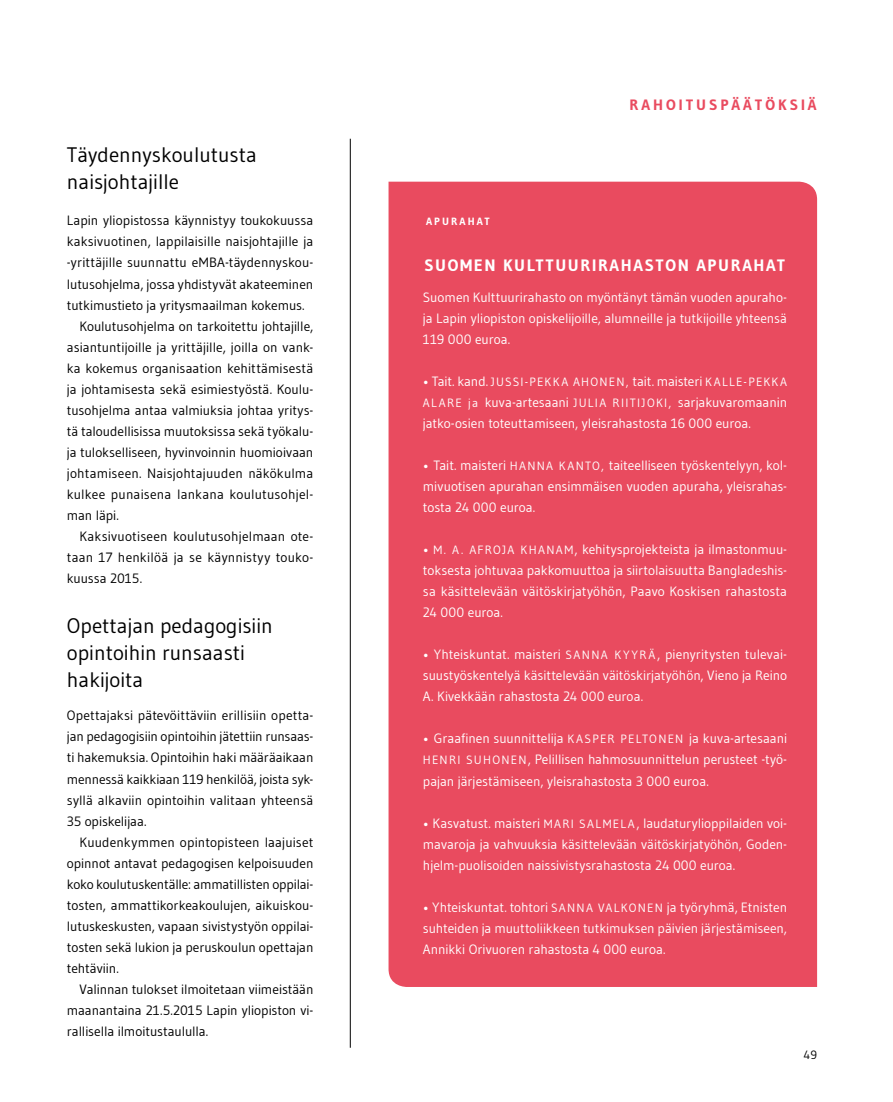
<style>
.page{position:relative;width:893px;height:1102px;background:#fff}
.page>*{position:absolute;margin:0;border:0;box-sizing:border-box;transform-origin:0 0}
.t1{font:21px/27px "Gudea";color:#000}
.t2{font:700 16.5px "Gudea";letter-spacing:.1em;color:#fff}
.t3{font:700 15px "Gudea";letter-spacing:.2em;color:#e94b5f}
.t4{font:13.5px/21px "Gudea";color:#000;text-align:justify}
.t5{font:13.5px/21px "Gudea";letter-spacing:-.005em;color:#fff;text-align:justify}
.t6{font:12px "Gudea";letter-spacing:.105em;color:#fff}
.t7{font:12px "Gudea";color:#000}
.t8{font:700 10.5px "Gudea";letter-spacing:.2em;color:#fff}
.s1{font-size:13.5px}
.s2{font-size:12px}
</style>
<div class="page">
<div style="left:389px;top:182px;width:428px;height:804px;background:#e94b5f"></div>
<hr style="left:350px;top:139px;width:1px;height:908px;background:#000">
<h1 class="t1" style="left:67px;top:141px;width:191px">Täydennyskoulutusta naisjohtajille</h1>
<p class="t4" style="left:67px;top:210px;width:248px">Lapin yliopistossa käynnistyy toukokuussa</p>
<p class="t4" style="left:67px;top:231px;width:248px">kaksivuotinen, lappilaisille naisjohtajille ja</p>
<p class="t4" style="left:67px;top:252px;width:248px">-yrittäjille suunnattu eMBA-täydennyskou-</p>
<p class="t4" style="left:67px;top:273px;width:248px">lutusohjelma, jossa yhdistyvät akateeminen</p>
<p class="t4" style="left:67px;top:294px;width:239px">tutkimustieto ja yritysmaailman kokemus.</p>
<p class="t4" style="left:80px;top:315px;width:235px">Koulutusohjelma on tarkoitettu johtajille,</p>
<p class="t4" style="left:67px;top:336px;width:248px">asiantuntijoille ja yrittäjille, joilla on vank-</p>
<p class="t4" style="left:67px;top:357px;width:248px">ka kokemus organisaation kehittämisestä</p>
<p class="t4" style="left:67px;top:378px;width:248px">ja johtamisesta sekä esimiestyöstä. Koulu-</p>
<p class="t4" style="left:67px;top:399px;width:248px">tusohjelma antaa valmiuksia johtaa yritys-</p>
<p class="t4" style="left:67px;top:420px;width:248px">tä taloudellisissa muutoksissa sekä työkalu-</p>
<p class="t4" style="left:67px;top:441px;width:248px">ja tulokselliseen, hyvinvoinnin huomioivaan</p>
<p class="t4" style="left:67px;top:462px;width:248px">johtamiseen. Naisjohtajuuden näkökulma</p>
<p class="t4" style="left:67px;top:483px;width:248px">kulkee punaisena lankana koulutusohjel-</p>
<p class="t4" style="left:67px;top:504px;width:54px">man läpi.</p>
<p class="t4" style="left:80px;top:525px;width:235px">Kaksivuotiseen koulutusohjelmaan ote-</p>
<p class="t4" style="left:67px;top:546px;width:248px">taan 17 henkilöä ja se käynnistyy touko-</p>
<p class="t4" style="left:67px;top:567px;width:77px">kuussa 2015.</p>
<h1 class="t1" style="left:67px;top:612px;width:207px">Opettajan pedagogisiin opintoihin runsaasti hakijoita</h1>
<p class="t4" style="left:67px;top:705px;width:248px">Opettajaksi pätevöittäviin erillisiin opetta&shy;jan pedagogisiin opintoihin jätettiin runsaas&shy;ti hakemuksia. Opintoihin haki määräaikaan mennessä kaikkiaan 119 henkilöä, joista syk&shy;syllä alkaviin opintoihin valitaan yhteensä 35 opiskelijaa.</p>
<p class="t4" style="left:67px;top:831px;width:248px;text-indent:13px">Kuudenkymmen opintopisteen laajuiset opinnot antavat pedagogisen kelpoisuuden koko koulutuskentälle: ammatillisten oppilai&shy;tosten, ammattikorkeakoulujen, aikuiskou&shy;lutuskeskusten, vapaan sivistystyön oppilai&shy;tosten sekä lukion ja peruskoulun opettajan tehtäviin.</p>
<p class="t4" style="left:67px;top:978px;width:248px;text-indent:13px">Valinnan tulokset ilmoitetaan viimeistään maanantaina 21.5.2015 Lapin yliopiston vi&shy;rallisella ilmoitustaululla.</p>
<p class="t3" style="left:629px;top:95px;width:189px">RAHOITUSPÄÄTÖKSIÄ</p>
<p class="t8" style="left:426px;top:215px;width:65px">APURAHAT</p>
<p class="t2" style="left:424px;top:255px;width:362px">SUOMEN KULTTUURIRAHASTON APURAHAT</p>
<p class="t5" style="left:423px;top:287px;width:366px">Suomen Kulttuurirahasto on myöntänyt tämän vuoden apuraho&shy;ja Lapin yliopiston opiskelijoille, alumneille ja tutkijoille yhteensä 119 000 euroa.</p>
<p class="t6" style="left:423px;top:374px;width:366px"><span class="s1">• Tait. kand.</span> JUSSI-PEKKA AHONEN, <span class="s1">tait. maisteri</span> KALLE-PEKKA</p>
<p class="t5" style="left:423px;top:392px;width:366px"><span class="s2">ALARE ja</span> kuva-artesaani <span class="s2">JULIA RIITIJOKI,</span> sarjakuvaromaanin jatko-osien toteuttamiseen, yleisrahastosta 16 000 euroa.</p>
<p class="t5" style="left:423px;top:455px;width:366px">• Tait. maisteri <span class="s2">HANNA KANTO,</span> taiteelliseen työskentelyyn, kol&shy;mivuotisen apurahan ensimmäisen vuoden apuraha, yleisrahas&shy;tosta 24 000 euroa.</p>
<p class="t5" style="left:423px;top:539px;width:366px">• <span class="s2">M. A. AFROJA KHANAM</span>, kehitysprojekteista ja ilmastonmuu&shy;toksesta johtuvaa pakkomuuttoa ja siirtolaisuutta Bangladeshis&shy;sa käsittelevään väitöskirjatyöhön, Paavo Koskisen rahastosta 24 000 euroa.</p>
<p class="t5" style="left:423px;top:644px;width:366px">• Yhteiskuntat. maisteri <span class="s2">SANNA KYYRÄ</span>, pienyritysten tulevai&shy;suustyöskentelyä käsittelevään väitöskirjatyöhön, Vieno ja Reino A. Kivekkään rahastosta 24 000 euroa.</p>
<p class="t5" style="left:423px;top:728px;width:366px">• Graafinen suunnittelija <span class="s2">KASPER PELTONEN</span> ja kuva-artesaani <span class="s2">HENRI SUHONEN</span>, Pelillisen hahmosuunnittelun perusteet -työ&shy;pajan järjestämiseen, yleisrahastosta 3 000 euroa.</p>
<p class="t5" style="left:423px;top:812px;width:366px">• Kasvatust. maisteri <span class="s2">MARI SALMELA</span>, laudaturylioppilaiden voi&shy;mavaroja ja vahvuuksia käsittelevään väitöskirjatyöhön, Goden&shy;hjelm-puolisoiden naissivistysrahastosta 24 000 euroa.</p>
<p class="t5" style="left:423px;top:896px;width:366px">• Yhteiskuntat. tohtori <span class="s2">SANNA VALKONEN</span> ja työryhmä, Etnisten suhteiden ja muuttoliikkeen tutkimuksen päivien järjestämiseen, Annikki Orivuoren rahastosta 4 000 euroa.</p>
<p class="t7" style="left:804px;top:1047px;width:15px">49</p>
</div>
